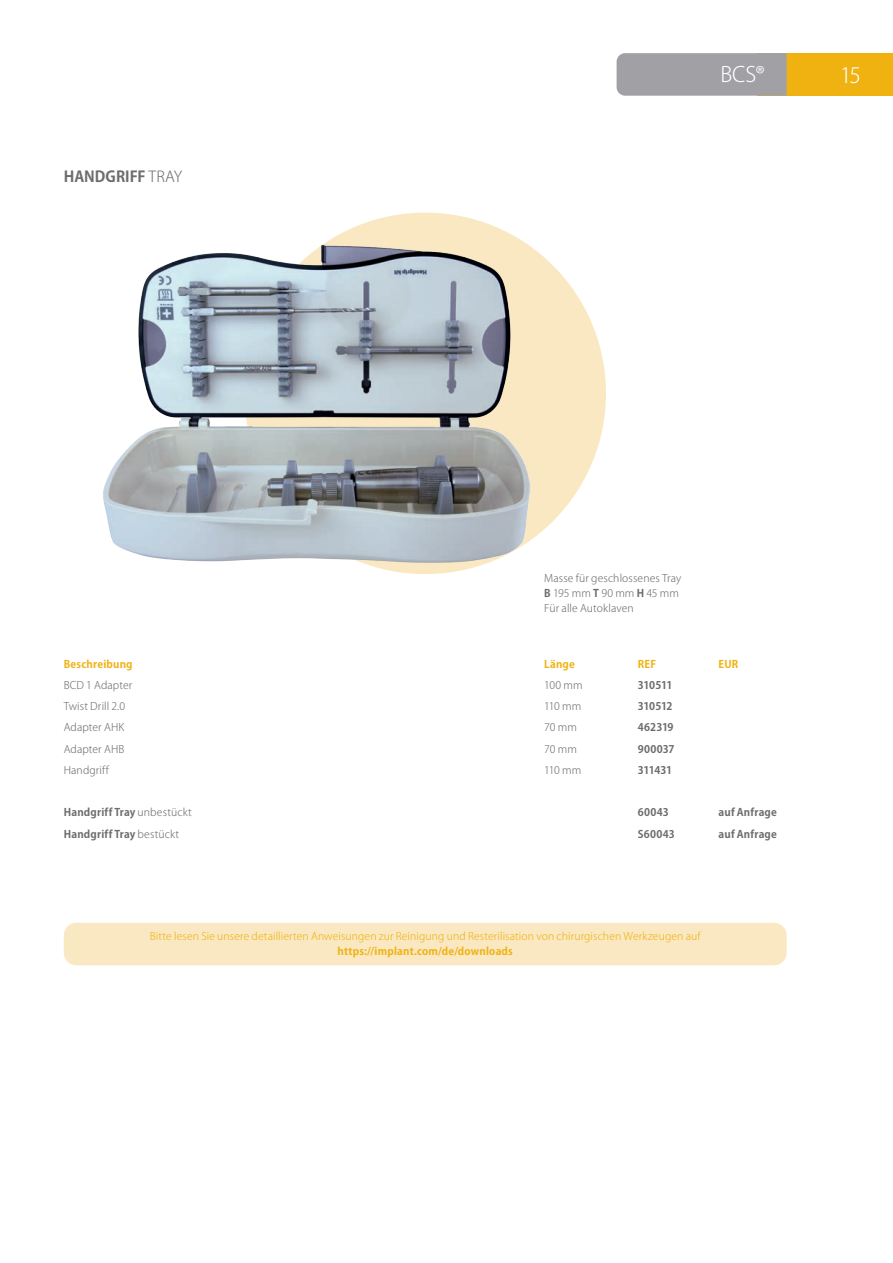
<style>
.page{position:relative;width:893px;height:1263px;background:#fff}
.page>*{position:absolute;margin:0;border:0;box-sizing:border-box;transform-origin:0 0}
.t1{font:300 21px "Koz Go Pro";color:#fff}
.Hauptüberschriften{font:700 15px "Koz Go Pro";color:#6c6d70}
.t2{font:300 10.5px/15px "Koz Go Pro";letter-spacing:.01em;color:#6c6d70}
.t3{font:700 10.5px "Koz Go Pro";letter-spacing:.015em;color:#6c6d70}
.t4{font:300 10.5px "Koz Go Pro";letter-spacing:.01em;color:#efb211}
.t5{font:700 10.5px "Koz Go Pro";letter-spacing:.02em;color:#efb211}
.s1{font-weight:300}
.s2{font-weight:700}
</style>
<div class="page">
<div style="left:757px;top:53px;width:136px;height:43px;background:#efb211"></div>
<div style="left:617px;top:53px;width:170px;height:43px;background:#a1a1a5"></div>
<div style="left:64px;top:923px;width:723px;height:42px;background:#fae8c2;border-radius:13px"></div>
<div style="left:244px;top:213px;width:362px;height:361px;background:#fae8c2;border-radius:50%"></div>
<img style="left:103px;top:244px;width:428px;height:319px">
<p class="Hauptüberschriften" style="left:64px;top:167px;width:120px">HANDGRIFF <span class="s1">TRAY</span></p>
<h1 class="t1" style="left:720px;top:61px;width:46px">BCS®</h1>
<h1 class="t1" style="left:840px;top:61px;width:22px">15</h1>
<p class="t2" style="left:544px;top:571px;width:138px">Masse für geschlossenes Tray<br><span class="s2">B</span> 195 mm <span class="s2">T</span> 90 mm <span class="s2">H</span> 45 mm<br>Für alle Autoklaven</p>
<p class="t5" style="left:64px;top:657px;width:70px">Beschreibung</p>
<p class="t5" style="left:544px;top:657px;width:32px">Länge</p>
<p class="t5" style="left:638px;top:657px;width:20px">REF</p>
<p class="t5" style="left:719px;top:657px;width:21px">EUR</p>
<p class="t2" style="left:64px;top:677px;width:70px">BCD 1 Adapter</p>
<p class="t2" style="left:544px;top:677px;width:40px">100 mm</p>
<p class="t3" style="left:638px;top:678px;width:36px">310511</p>
<p class="t2" style="left:64px;top:699px;width:63px">Twist Drill 2.0</p>
<p class="t2" style="left:544px;top:699px;width:39px">110 mm</p>
<p class="t3" style="left:638px;top:699px;width:36px">310512</p>
<p class="t2" style="left:64px;top:720px;width:62px">Adapter AHK</p>
<p class="t2" style="left:544px;top:720px;width:34px">70 mm</p>
<p class="t3" style="left:638px;top:721px;width:37px">462319</p>
<p class="t2" style="left:64px;top:741px;width:62px">Adapter AHB</p>
<p class="t2" style="left:544px;top:741px;width:34px">70 mm</p>
<p class="t3" style="left:638px;top:742px;width:38px">900037</p>
<p class="t2" style="left:64px;top:762px;width:47px">Handgriff</p>
<p class="t2" style="left:544px;top:762px;width:39px">110 mm</p>
<p class="t3" style="left:638px;top:763px;width:36px">311431</p>
<p class="t3" style="left:64px;top:806px;width:129px">Handgriff Tray <span class="s1">unbestückt</span></p>
<p class="t3" style="left:638px;top:806px;width:32px">60043</p>
<p class="t3" style="left:719px;top:806px;width:60px">auf Anfrage</p>
<p class="t3" style="left:64px;top:827px;width:117px">Handgriff Tray <span class="s1">bestückt</span></p>
<p class="t3" style="left:638px;top:827px;width:38px">S60043</p>
<p class="t3" style="left:719px;top:827px;width:60px">auf Anfrage</p>
<p class="t4" style="left:150px;top:929px;width:552px">Bitte lesen Sie unsere detaillierten Anweisungen zur Reinigung und Resterilisation von chirurgischen Werkzeugen auf</p>
<p class="t5" style="left:338px;top:944px;width:177px">https://implant.com/de/downloads</p>
</div>
